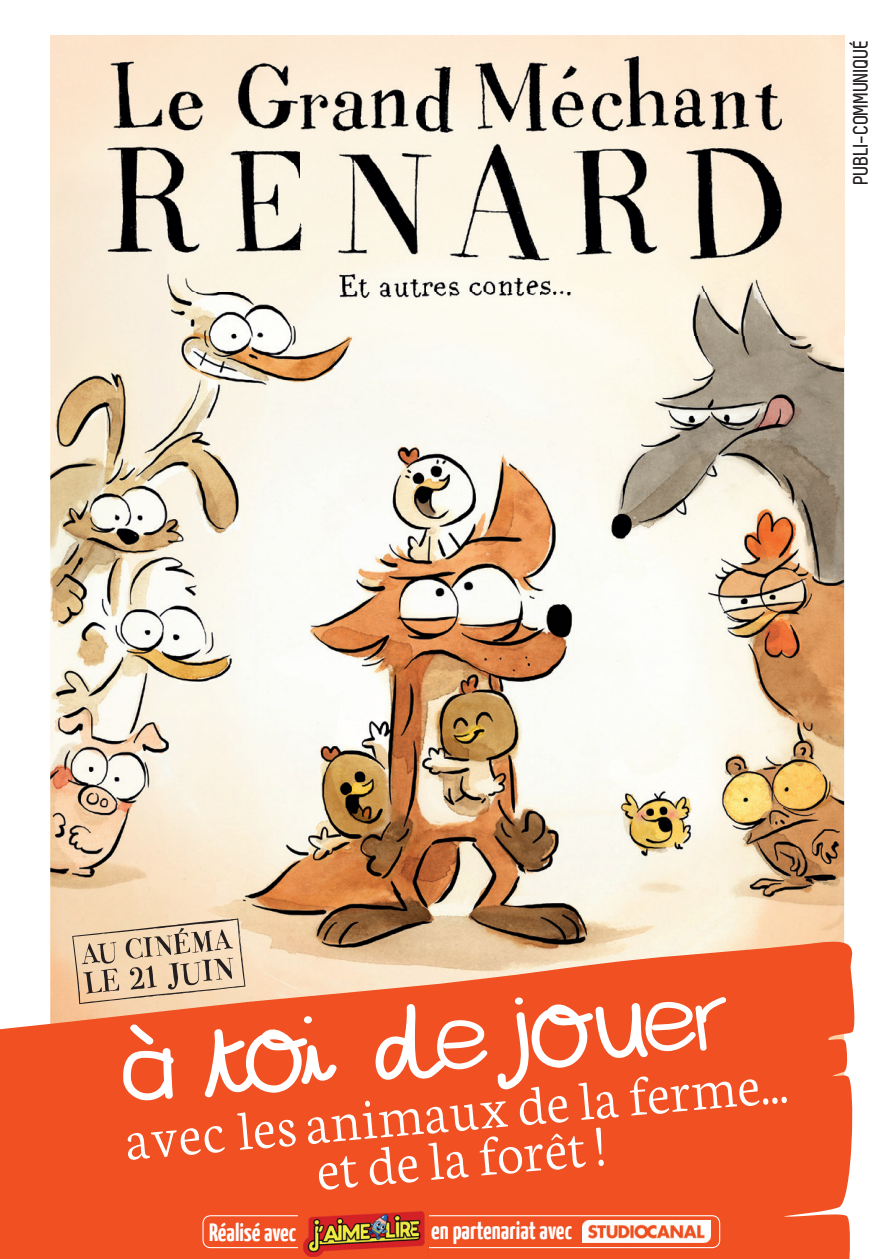
<style>
.page{position:relative;width:893px;height:1259px;background:#fff}
.page>*{position:absolute;margin:0;border:0;box-sizing:border-box;transform-origin:0 0}
.t1{font:99.3px "Ecolier";color:#fff;scale:1.11 1}
.t2{font:300 59.4px/46.5px "Neuton";color:#fff;text-align:center}
.t3{font:700 24.9px "Yanone Kaffeesatz";color:#fff}
.t4{font:700 21px "Zag";color:#231f20}
.s1{font-family:"Futura Handwritten"}
</style>
<div class="page">
<img style="left:50px;top:336px;width:794px;height:602px">
<img style="left:50px;top:36px;width:794px;height:300px">
<svg style="left:0;top:938px;width:855px;height:321px;background:#f06034"></svg>
<svg style="left:202px;top:1215px;width:518px;height:33px;background:#f27652"></svg>
<div style="left:299px;top:1210px;width:130px;height:49px;background:#f05022"></div>
<img style="left:303px;top:1211px;width:122px;height:45px">
<svg style="left:72px;top:918px;width:173px;height:86px;background:#d6bc9f"></svg>
<p class="t4" style="left:849px;top:184px;width:146px;rotate:-90deg">PUBLI-COMMUNIQUÉ</p>
<h1 class="t1" style="left:113px;top:1016px;width:543px;rotate:-5deg"><span class="s1">à</span> toi de jouer</h1>
<p class="t2" style="left:123px;top:1117px;width:666px;rotate:-5deg">avec les animaux de la ferme... et de la forêt !</p>
<p class="t3" style="left:209px;top:1216px;width:88px">Réalisé avec</p>
<p class="t3" style="left:431px;top:1215px;width:142px">en partenariat avec</p>
</div>
